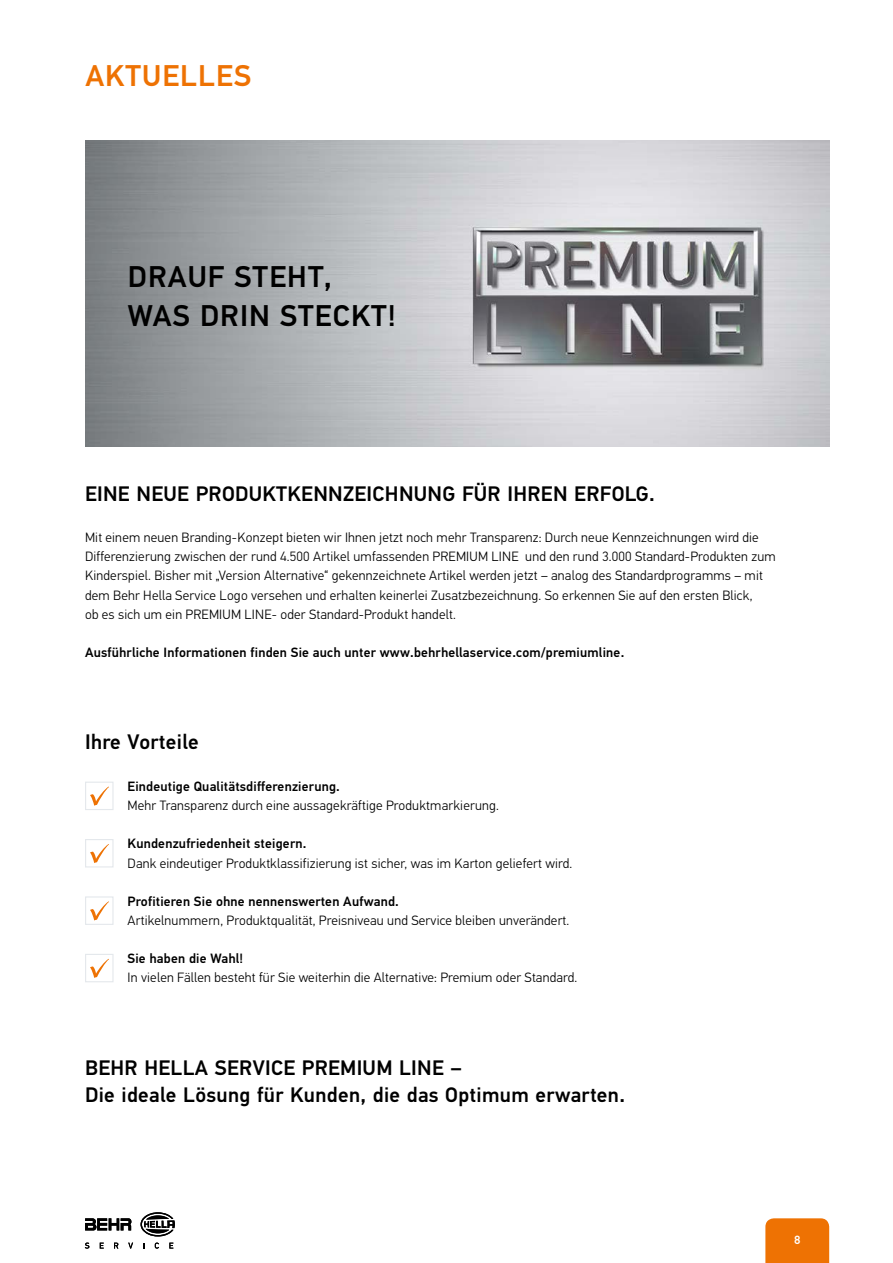
<style>
.page{position:relative;width:893px;height:1263px;background:#fff}
.page>*{position:absolute;margin:0;border:0;box-sizing:border-box;transform-origin:0 0}
.t1{font:500 30px/39px "Hella DIN Universal";letter-spacing:.035em;color:#000}
.t2{font:500 30px "Hella DIN Universal";letter-spacing:.035em;color:#ee7203}
.t3{font:500 21px/27.3px "Hella DIN Universal";letter-spacing:.015em;color:#000}
.t4{font:300 13.5px/19.2px "Hella DIN Universal";letter-spacing:.015em;color:#000}
.t5{font:500 13.5px "Hella DIN Universal";letter-spacing:.015em;color:#000}
.t6{font:500 12px "Hella DIN Universal";color:#fff}
</style>
<div class="page">
<div style="left:765px;top:1218px;width:64px;height:45px;background:#ee7203"></div>
<svg style="left:85px;top:1242px;width:4px;height:6px"></svg>
<svg style="left:100px;top:1242px;width:4px;height:6px"></svg>
<svg style="left:114px;top:1242px;width:4px;height:6px"></svg>
<svg style="left:128px;top:1242px;width:5px;height:6px"></svg>
<svg style="left:155px;top:1242px;width:4px;height:6px"></svg>
<svg style="left:169px;top:1242px;width:4px;height:6px"></svg>
<svg style="left:85px;top:1218px;width:46px;height:12px"></svg>
<svg style="left:141px;top:1212px;width:34px;height:24px"></svg>
<img style="left:85px;top:140px;width:744px;height:306px">
<svg style="left:90px;top:786px;width:19px;height:20px"></svg>
<div style="left:85px;top:782px;width:29px;height:28px;border:1px solid #e4e8ec"></div>
<svg style="left:90px;top:901px;width:19px;height:19px"></svg>
<div style="left:85px;top:896px;width:29px;height:29px;border:1px solid #e4e8ec"></div>
<svg style="left:90px;top:844px;width:19px;height:19px"></svg>
<div style="left:85px;top:839px;width:29px;height:28px;border:1px solid #e4e8ec"></div>
<svg style="left:90px;top:959px;width:19px;height:19px"></svg>
<div style="left:85px;top:954px;width:29px;height:28px;border:1px solid #e4e8ec"></div>
<h1 class="t2" style="left:85px;top:57px;width:167px">AKTUELLES</h1>
<h1 class="t1" style="left:128px;top:260px;width:270px">DRAUF STEHT,<br>WAS DRIN STECKT!</h1>
<h2 class="t3" style="left:85px;top:481px;width:571px">EINE NEUE PRODUKTKENNZEICHNUNG FÜR IHREN ERFOLG.</h2>
<p class="t4" style="left:85px;top:529px;width:692px">Mit einem neuen Branding-Konzept bieten wir Ihnen jetzt noch mehr Transparenz: Durch neue Kennzeichnungen wird die Differenzierung zwischen der rund 4.500 Artikel umfassenden PREMIUM LINE und den rund 3.000 Standard-Produkten zum Kinderspiel. Bisher mit „Version Alternative“ gekennzeichnete Artikel werden jetzt – analog des Standardprogramms – mit dem Behr Hella Service Logo versehen und erhalten keinerlei Zusatzbezeichnung. So erkennen Sie auf den ersten Blick,<br>ob es sich um ein PREMIUM LINE- oder Standard-Produkt handelt.</p>
<p class="t5" style="left:85px;top:644px;width:541px">Ausführliche Informationen finden Sie auch unter www.behrhellaservice.com/premiumline.</p>
<h2 class="t3" style="left:85px;top:730px;width:115px">Ihre Vorteile</h2>
<p class="t5" style="left:128px;top:778px;width:214px">Eindeutige Qualitätsdifferenzierung.</p>
<p class="t4" style="left:128px;top:797px;width:373px">Mehr Transparenz durch eine aussagekräftige Produktmarkierung.</p>
<p class="t5" style="left:128px;top:835px;width:180px">Kundenzufriedenheit steigern.</p>
<p class="t4" style="left:128px;top:854px;width:446px">Dank eindeutiger Produktklassifizierung ist sicher, was im Karton geliefert wird.</p>
<p class="t5" style="left:128px;top:893px;width:273px">Profitieren Sie ohne nennenswerten Aufwand.</p>
<p class="t4" style="left:128px;top:911px;width:443px">Artikelnummern, Produktqualität, Preisniveau und Service bleiben unverändert.</p>
<p class="t5" style="left:128px;top:950px;width:117px">Sie haben die Wahl!</p>
<p class="t4" style="left:128px;top:969px;width:451px">In vielen Fällen besteht für Sie weiterhin die Alternative: Premium oder Standard.</p>
<h2 class="t3" style="left:85px;top:1055px;width:541px">BEHR HELLA SERVICE PREMIUM LINE –<br>Die ideale Lösung für Kunden, die das Optimum erwarten.</h2>
<p class="t6" style="left:794px;top:1232px;width:8px">8</p>
</div>
